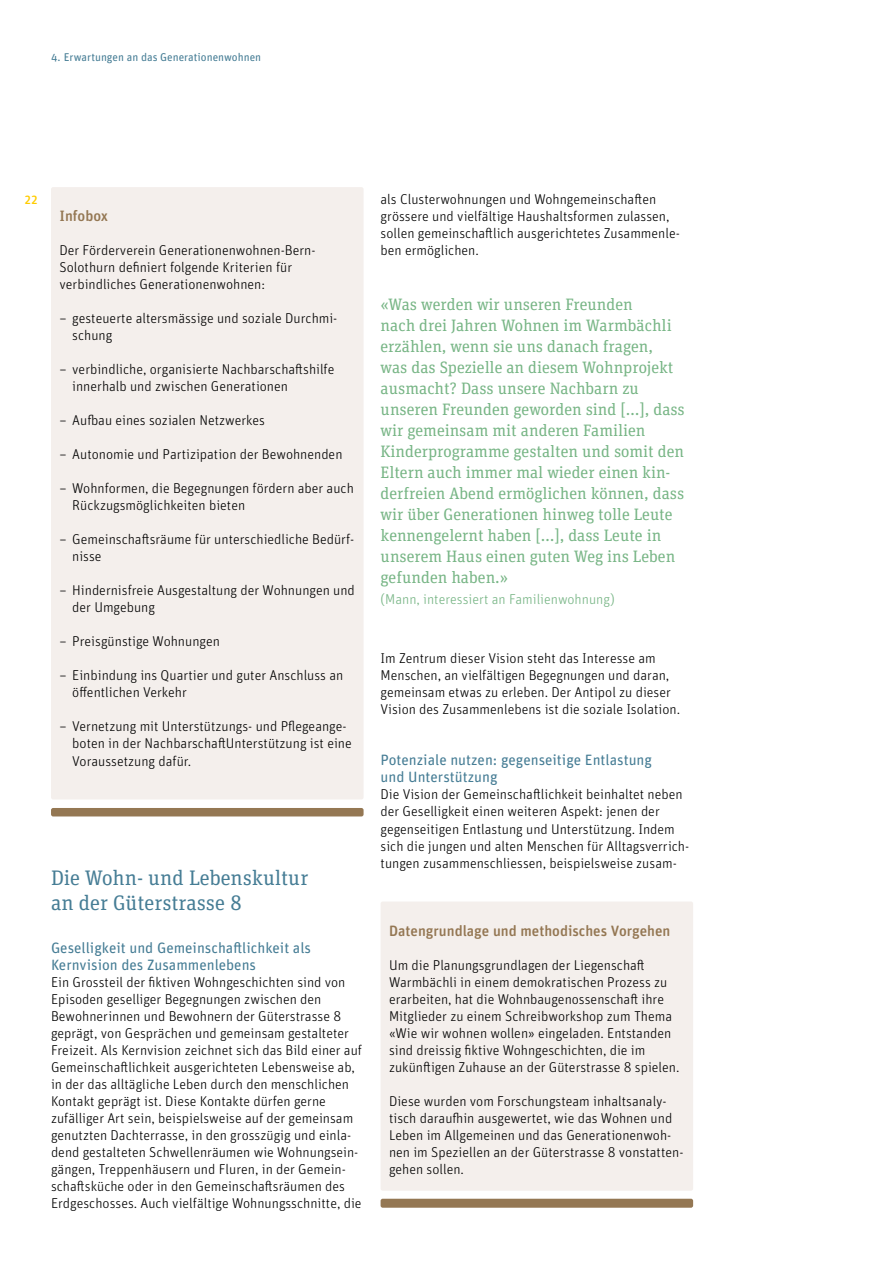
<style>
.page{position:relative;width:893px;height:1263px;background:#fff}
.page>*{position:absolute;margin:0;border:0;box-sizing:border-box;transform-origin:0 0}
.t1{font:21px/25.5px "Unit Slab Pro";color:#467d95}
.t2{font:16.5px/21px "Unit Slab Pro";color:#77b585}
.t3{font:15px/17px "Unit Rounded Pro";color:#467d95}
.t4{font:500 15px "Unit Rounded Pro";color:#947753}
.t5{font:300 14.25px/17px "Unit Rounded Pro";color:#000}
.t6{font:300 14.25px "Unit Rounded Pro";color:#77b585}
.t7{font:500 12px "Unit Rounded Pro";color:#fc0}
.t8{font:11.25px "Unit Rounded Pro";color:#467d95}
</style>
<div class="page">
<div style="left:51px;top:808px;width:313px;height:8px;background:#947753;border-radius:2px"></div>
<div style="left:51px;top:187px;width:313px;height:612px;background:#f4efec;border-radius:2px"></div>
<div style="left:381px;top:1199px;width:312px;height:9px;background:#947753;border-radius:2px"></div>
<div style="left:381px;top:901px;width:312px;height:290px;background:#f4efec;border-radius:2px"></div>
<p class="t8" style="left:51px;top:49px;width:212px">4. Erwartungen an das Generationenwohnen</p>
<p class="t7" style="left:24px;top:191px;width:15px">22</p>
<p class="t4" style="left:60px;top:205px;width:50px">Infobox</p>
<p class="t5" style="left:60px;top:241px;width:258px">Der Förderverein Generationenwohnen-Bern-<br>Solothurn definiert folgende Kriterien für verbindliches Generationenwohnen:</p>
<p class="t5" style="left:72px;top:309px;width:267px;text-indent:-13px">– gesteuerte altersmässige und soziale Durchmi&shy;schung</p>
<p class="t5" style="left:72px;top:361px;width:264px;text-indent:-13px">– verbindliche, organisierte Nachbarschaftshilfe innerhalb und zwischen Generationen</p>
<p class="t5" style="left:60px;top:412px;width:207px">– Aufbau eines sozialen Netzwerkes</p>
<p class="t5" style="left:60px;top:446px;width:284px">– Autonomie und Partizipation der Bewohnenden</p>
<p class="t5" style="left:72px;top:480px;width:283px;text-indent:-13px">– Wohnformen, die Begegnungen fördern aber auch<br>Rückzugsmöglichkeiten bieten</p>
<p class="t5" style="left:72px;top:531px;width:284px;text-indent:-13px">– Gemeinschaftsräume für unterschiedliche Bedürf&shy;nisse</p>
<p class="t5" style="left:72px;top:582px;width:284px;text-indent:-13px">– Hindernisfreie Ausgestaltung der Wohnungen und der Umgebung</p>
<p class="t5" style="left:60px;top:633px;width:162px">– Preisgünstige Wohnungen</p>
<p class="t5" style="left:72px;top:667px;width:273px;text-indent:-13px">– Einbindung ins Quartier und guter Anschluss an öffentlichen Verkehr</p>
<p class="t5" style="left:72px;top:718px;width:281px;text-indent:-13px">– Vernetzung mit Unterstützungs- und Pflegeange&shy;boten in der NachbarschaftUnterstützung ist eine<br>Voraussetzung dafür.</p>
<h1 class="t1" style="left:51px;top:864px;width:259px">Die Wohn- und Lebenskultur an der Güterstrasse 8</h1>
<p class="t3" style="left:51px;top:938px;width:262px">Geselligkeit und Gemeinschaftlichkeit als<br>Kernvision des Zusammenlebens</p>
<p class="t5" style="left:51px;top:973px;width:313px">Ein Grossteil der fiktiven Wohngeschichten sind von Episoden geselliger Begegnungen zwischen den Bewohnerinnen und Bewohnern der Güterstrasse 8 geprägt, von Gesprächen und gemeinsam gestalteter Freizeit. Als Kernvision zeichnet sich das Bild einer auf Gemeinschaftlichkeit ausgerichteten Lebensweise ab, in der das alltägliche Leben durch den menschlichen Kontakt geprägt ist. Diese Kontakte dürfen gerne zufälliger Art sein, beispielsweise auf der gemeinsam genutzten Dachterrasse, in den grosszügig und einla&shy;dend gestalteten Schwellenräumen wie Wohnungsein&shy;gängen, Treppenhäusern und Fluren, in der Gemein&shy;schaftsküche oder in den Gemeinschaftsräumen des Erdgeschosses. Auch vielfältige Wohnungsschnitte, die</p>
<p class="t5" style="left:381px;top:190px;width:301px">als Clusterwohnungen und Wohngemeinschaften grössere und vielfältige Haushaltsformen zulassen, sollen gemeinschaftlich ausgerichtetes Zusammenle&shy;ben ermöglichen.</p>
<p class="t2" style="left:381px;top:293px;width:306px">«Was werden wir unseren Freunden<br>nach drei Jahren Wohnen im Warmbächli erzählen, wenn sie uns danach fragen,<br>was das Spezielle an diesem Wohnprojekt ausmacht? Dass unsere Nachbarn zu unseren Freunden geworden sind […], dass wir gemeinsam mit anderen Familien Kinderprogramme gestalten und somit den Eltern auch immer mal wieder einen kin&shy;derfreien Abend ermöglichen können, dass wir über Generationen hinweg tolle Leute kennengelernt haben […], dass Leute in unserem Haus einen guten Weg ins Leben gefunden haben.»</p>
<p class="t6" style="left:381px;top:590px;width:236px">(Mann, interessiert an Familienwohnung)</p>
<p class="t5" style="left:381px;top:650px;width:301px">Im Zentrum dieser Vision steht das Interesse am Menschen, an vielfältigen Begegnungen und daran, gemeinsam etwas zu erleben. Der Antipol zu dieser Vision des Zusammenlebens ist die soziale Isolation.</p>
<p class="t3" style="left:381px;top:751px;width:273px">Potenziale nutzen: gegenseitige Entlastung und Unterstützung</p>
<p class="t5" style="left:381px;top:786px;width:310px">Die Vision der Gemeinschaftlichkeit beinhaltet neben der Geselligkeit einen weiteren Aspekt: jenen der gegenseitigen Entlastung und Unterstützung. Indem sich die jungen und alten Menschen für Alltagsverrich&shy;tungen zusammenschliessen, beispielsweise zusam-</p>
<p class="t4" style="left:389px;top:920px;width:283px">Datengrundlage und methodisches Vorgehen</p>
<p class="t5" style="left:389px;top:956px;width:292px">Um die Planungsgrundlagen der Liegenschaft Warmbächli in einem demokratischen Prozess zu erarbeiten, hat die Wohnbaugenossenschaft ihre Mitglieder zu einem Schreibworkshop zum Thema «Wie wir wohnen wollen» eingeladen. Entstanden sind dreissig fiktive Wohngeschichten, die im zukünftigen Zuhause an der Güterstrasse 8 spielen.</p>
<p class="t5" style="left:389px;top:1092px;width:296px">Diese wurden vom Forschungsteam inhaltsanaly&shy;tisch daraufhin ausgewertet, wie das Wohnen und Leben im Allgemeinen und das Generationenwoh&shy;nen im Speziellen an der Güterstrasse 8 vonstatten&shy;gehen sollen.</p>
</div>
